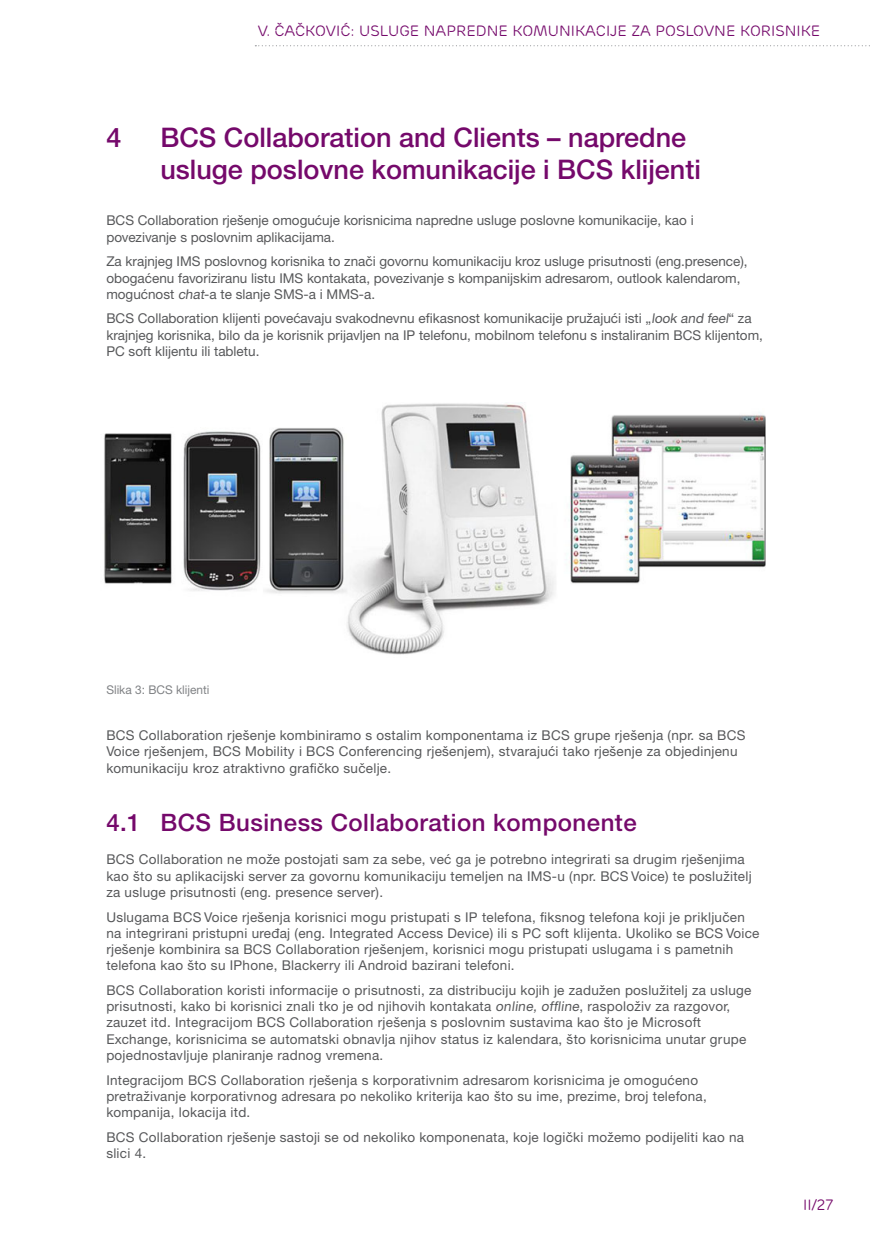
<style>
.page{position:relative;width:872px;height:1234px;background:#fff}
.page>*{position:absolute;margin:0;border:0;box-sizing:border-box;transform-origin:0 0}
.Glavni_naslov_1{font:500 27px/32.4px "Ericsson Sans";color:#75096b}
.Podnaslov_1_1{font:500 24px "Ericsson Sans";letter-spacing:.02em;color:#75096b}
.t1{font:15px "Ericsson Capital";color:#75096b}
.osnovni_tekst{font:13.5px/16.2px "Ericsson Sans";letter-spacing:.02em;color:#57585a}
.osnovni_tekst-2{font:13.5px/16.2px "Ericsson Sans";color:#57585a}
.potpis_pod_sliku{font:12px "Ericsson Sans";color:#808285}
</style>
<div class="page">
<svg style="left:255px;top:45px;width:615px;height:1px"></svg>
<img style="left:104px;top:402px;width:661px;height:253px">
<p class="t1" style="left:258px;top:22px;width:564px">V. ČAČKOVIĆ: USLUGE NAPREDNE KOMUNIKACIJE ZA POSLOVNE KORISNIKE</p>
<p class="Glavni_naslov_1" style="left:106px;top:121px;width:17px">4</p>
<p class="Glavni_naslov_1" style="left:160px;top:121px;width:542px">BCS Collaboration and Clients – napredne usluge poslovne komunikacije i BCS klijenti</p>
<p class="osnovni_tekst-2" style="left:106px;top:212px;width:589px">BCS Collaboration rješenje omogućuje korisnicima napredne usluge poslovne komunikacije, kao i povezivanje s poslovnim aplikacijama.</p>
<p class="osnovni_tekst-2" style="left:106px;top:253px;width:643px">Za krajnjeg IMS poslovnog korisnika to znači govornu komunikaciju kroz usluge prisutnosti (eng.presence), obogaćenu favoriziranu listu IMS kontakata, povezivanje s kompanijskim adresarom, outlook kalendarom, mogućnost chat-a te slanje SMS-a i MMS-a.</p>
<p class="osnovni_tekst-2" style="left:106px;top:310px;width:658px">BCS Collaboration klijenti povećavaju svakodnevnu efikasnost komunikacije pružajući isti „look and feel“ za krajnjeg korisnika, bilo da je korisnik prijavljen na IP telefonu, mobilnom telefonu s instaliranim BCS klijentom,<br>PC soft klijentu ili tabletu.</p>
<p class="potpis_pod_sliku" style="left:106px;top:683px;width:105px">Slika 3: BCS klijenti</p>
<p class="osnovni_tekst" style="left:106px;top:727px;width:640px">BCS Collaboration rješenje kombiniramo s ostalim komponentama iz BCS grupe rješenja (npr. sa BCS<br>Voice rješenjem, BCS Mobility i BCS Conferencing rješenjem), stvarajući tako rješenje za objedinjenu komunikaciju kroz atraktivno grafičko sučelje.</p>
<p class="Podnaslov_1_1" style="left:106px;top:809px;width:532px">4.1 BCS Business Collaboration komponente</p>
<p class="osnovni_tekst" style="left:106px;top:851px;width:647px">BCS Collaboration ne može postojati sam za sebe, već ga je potrebno integrirati sa drugim rješenjima kao što su aplikacijski server za govornu komunikaciju temeljen na IMS-u (npr. BCS Voice) te poslužitelj za usluge prisutnosti (eng. presence server).</p>
<p class="osnovni_tekst" style="left:106px;top:908px;width:654px">Uslugama BCS Voice rješenja korisnici mogu pristupati s IP telefona, fiksnog telefona koji je priključen na integrirani pristupni uređaj (eng. Integrated Access Device) ili s PC soft klijenta. Ukoliko se BCS Voice rješenje kombinira sa BCS Collaboration rješenjem, korisnici mogu pristupati uslugama i s pametnih telefona kao što su IPhone, Blackerry ili Android bazirani telefoni.</p>
<p class="osnovni_tekst" style="left:106px;top:981px;width:646px">BCS Collaboration koristi informacije o prisutnosti, za distribuciju kojih je zadužen poslužitelj za usluge prisutnosti, kako bi korisnici znali tko je od njihovih kontakata online, offline, raspoloživ za razgovor, zauzet itd. Integracijom BCS Collaboration rješenja s poslovnim sustavima kao što je Microsoft Exchange, korisnicima se automatski obnavlja njihov status iz kalendara, što korisnicima unutar grupe pojednostavljuje planiranje radnog vremena.</p>
<p class="osnovni_tekst" style="left:106px;top:1071px;width:602px">Integracijom BCS Collaboration rješenja s korporativnim adresarom korisnicima je omogućeno pretraživanje korporativnog adresara po nekoliko kriterija kao što su ime, prezime, broj telefona, kompanija, lokacija itd.</p>
<p class="osnovni_tekst" style="left:106px;top:1128px;width:639px">BCS Collaboration rješenje sastoji se od nekoliko komponenata, koje logički možemo podijeliti kao na slici 4.</p>
<p class="t1" style="left:803px;top:1195px;width:32px">II/27</p>
</div>
